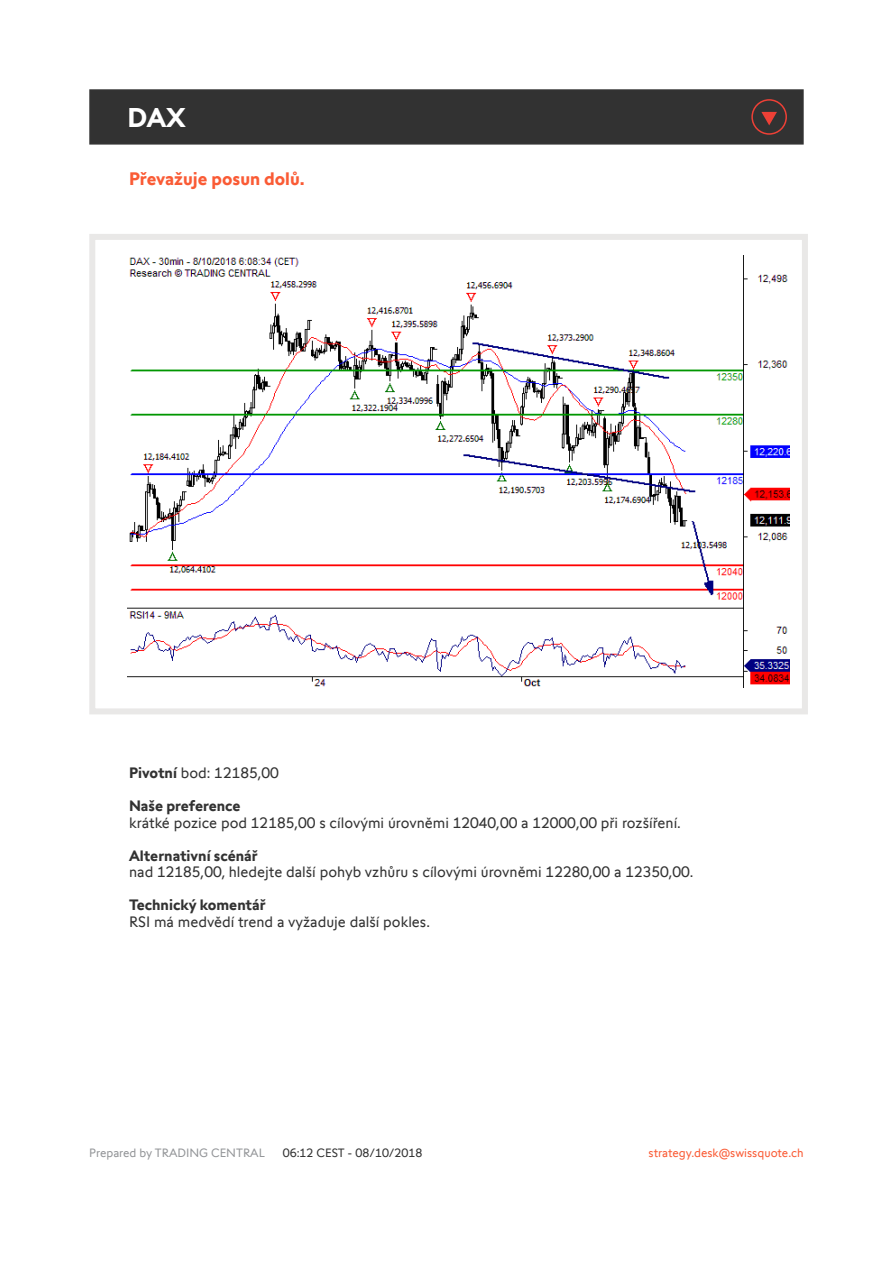
<style>
.page{position:relative;width:893px;height:1263px;background:#fff}
.page>*{position:absolute;margin:0;border:0;box-sizing:border-box;transform-origin:0 0}
.t1{font:700 27px "Swissquote CT";color:#fff}
.t2{font:700 18px "Swissquote CT";color:#fa5b35}
.t3{font:15px "Swissquote CT";color:#323232}
.t4{font:700 15px "Swissquote CT";color:#323232}
.t5{font:12px "Swissquote CT";color:#fa5b35}
.t6{font:12px "Swissquote CT";color:#939598}
.t7{font:12px "Swissquote CT";color:#323232}
.s1{font-weight:700}
</style>
<div class="page">
<div style="left:89px;top:234px;width:719px;height:480px;border:6px solid #e9e8e7"></div>
<div style="left:89px;top:89px;width:715px;height:56px;background:#323232;border:2px solid #323232"></div>
<img style="left:128px;top:255px;width:661px;height:432px">
<svg style="left:751px;top:99px;width:36px;height:36px"></svg>
<h1 class="t1" style="left:128px;top:101px;width:60px">DAX</h1>
<p class="t2" style="left:129px;top:168px;width:177px">Převažuje posun dolů.</p>
<p class="t3" style="left:129px;top:764px;width:151px"><span class="s1">Pivotní</span> bod: 12185,00</p>
<p class="t4" style="left:129px;top:797px;width:113px">Naše preference</p>
<p class="t3" style="left:129px;top:814px;width:553px">krátké pozice pod 12185,00 s cílovými úrovněmi 12040,00 a 12000,00 při rozšíření.</p>
<p class="t4" style="left:129px;top:846px;width:130px">Alternativní scénář</p>
<p class="t3" style="left:129px;top:863px;width:566px">nad 12185,00, hledejte další pohyb vzhůru s cílovými úrovněmi 12280,00 a 12350,00.</p>
<p class="t4" style="left:129px;top:896px;width:138px">Technický komentář</p>
<p class="t3" style="left:129px;top:913px;width:302px">RSI má medvědí trend a vyžaduje další pokles.</p>
<p class="t6" style="left:89px;top:1145px;width:177px">Prepared by TRADING CENTRAL</p>
<p class="t7" style="left:283px;top:1145px;width:141px">06:12 CEST - 08/10/2018</p>
<p class="t5" style="left:649px;top:1145px;width:157px">strategy.desk@swissquote.ch</p>
</div>
